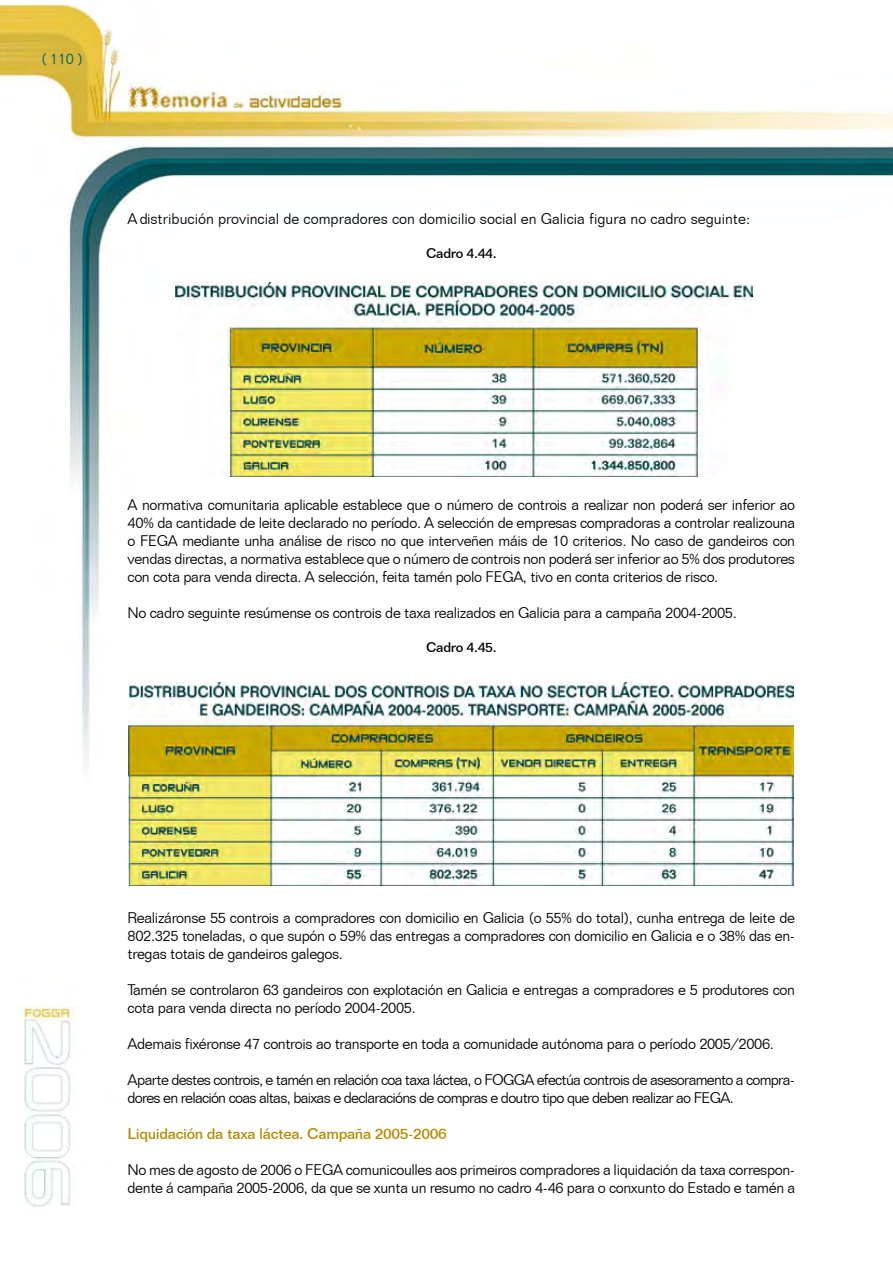
<style>
.page{position:relative;width:893px;height:1263px;background:#fff}
.page>*{position:absolute;margin:0;border:0;box-sizing:border-box;transform-origin:0 0}
.t1{font:300 15px/18px "Folio BT";letter-spacing:-.025em;color:#000;text-align:justify}
.t2{font:300 15px/18px "Folio BT";letter-spacing:-.05em;color:#000}
.t3{font:300 15px "Folio BT";color:#000}
.t4{font:500 15px "Folio BT";letter-spacing:-.025em;color:#b28b00}
.t5{font:300 15px "Folio BT";color:#00616a}
.t6{font:500 13.5px "Folio BT";letter-spacing:-.025em;color:#000}
</style>
<div class="page">
<img style="left:0;top:4px;width:893px;height:1203px">
<img style="left:176px;top:282px;width:577px;height:195px">
<img style="left:129px;top:683px;width:665px;height:202px">
<p class="t5" style="left:41px;top:49px;width:43px">( 110 )</p>
<p class="t3" style="left:128px;top:210px;width:624px">A distribución provincial de compradores con domicilio social en Galicia figura no cadro seguinte:</p>
<p class="t6" style="left:426px;top:245px;width:72px">Cadro 4.44.</p>
<p class="t1" style="left:128px;top:496px;width:669px">A normativa comunitaria aplicable establece que o número de controis a realizar non poderá ser inferior ao 40% da cantidade de leite declarado no período. A selección de empresas compradoras a controlar realizouna o FEGA mediante unha análise de risco no que interveñen máis de 10 criterios. No caso de gandeiros con vendas directas, a normativa establece que o número de controis non poderá ser inferior ao 5% dos produtores con cota para venda directa. A selección, feita tamén polo FEGA, tivo en conta criterios de risco.</p>
<p class="t1" style="left:128px;top:604px;width:611px">No cadro seguinte resúmense os controis de taxa realizados en Galicia para a campaña 2004-2005.</p>
<p class="t6" style="left:426px;top:639px;width:72px">Cadro 4.45.</p>
<p class="t1" style="left:128px;top:908px;width:669px">Realizáronse 55 controis a compradores con domicilio en Galicia (o 55% do total), cunha entrega de leite de 802.325 toneladas, o que supón o 59% das entregas a compradores con domicilio en Galicia e o 38% das en&shy;tregas totais de gandeiros galegos.</p>
<p class="t1" style="left:128px;top:980px;width:669px">Tamén se controlaron 63 gandeiros con explotación en Galicia e entregas a compradores e 5 produtores con cota para venda directa no período 2004-2005.</p>
<p class="t1" style="left:128px;top:1034px;width:648px">Ademais fixéronse 47 controis ao transporte en toda a comunidade autónoma para o período 2005/2006.</p>
<p class="t2" style="left:128px;top:1070px;width:669px">Aparte destes controis, e tamén en relación coa taxa láctea, o FOGGA efectúa controis de asesoramento a compra&shy;dores en relación coas altas, baixas e declaracións de compras e doutro tipo que deben realizar ao FEGA.</p>
<p class="t4" style="left:128px;top:1124px;width:321px">Liquidación da taxa láctea. Campaña 2005-2006</p>
<p class="t1" style="left:128px;top:1160px;width:669px">No mes de agosto de 2006 o FEGA comunicoulles aos primeiros compradores a liquidación da taxa correspon&shy;dente á campaña 2005-2006, da que se xunta un resumo no cadro 4-46 para o conxunto do Estado e tamén a</p>
</div>
